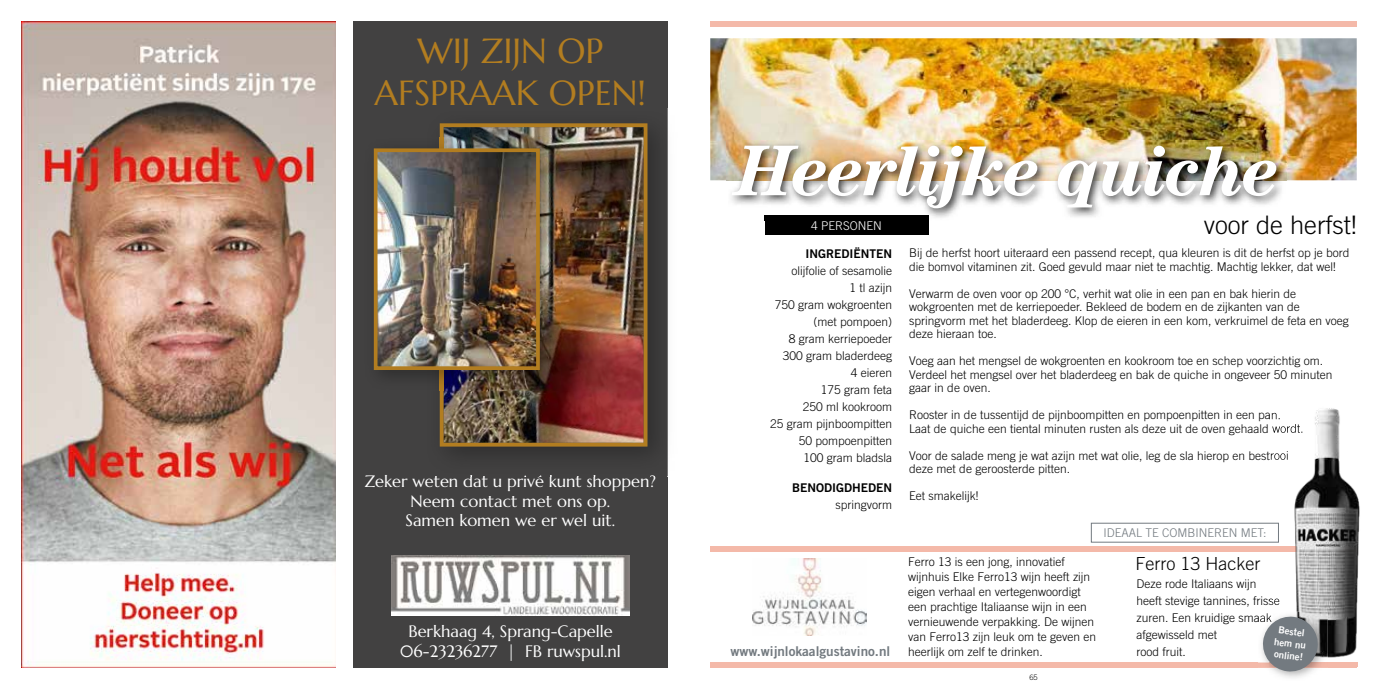
<style>
.page{position:relative;width:1378px;height:689px;background:#fff}
.page>*{position:absolute;margin:0;border:0;box-sizing:border-box;transform-origin:0 0}
.t1{font:italic 700 72px "Century LT";letter-spacing:-.03em;color:#fff}
.t2{font:34.8px/41.7px "Marcellus";color:#b27d20;text-align:center}
.t3{font:300 25.5px "Trade Gothic LT Std";color:#000}
.t4{font:300 18px "Trade Gothic LT Std";color:#000}
.t5{font:16.5px/19.5px "Marcellus";color:#fff;text-align:center}
.t6{font:13.5px "Trade Gothic LT Std Bd 2";color:#737a80}
.t7{font:300 12px/17px "Trade Gothic LT Std";color:#000}
.t8{font:12px "Trade Gothic LT Std Bd 2";color:#000}
.t9{font:300 12px "Trade Gothic LT Std";color:#737a80}
.t10{font:300 12px "Trade Gothic LT Std";color:#fff}
.t11{font:9.75px/12.1px "Trade Gothic LT Std Bd 2";color:#fff}
.t12{font:300 7.5px "Trade Gothic LT Std";color:#000}
</style>
<div class="page">
<img style="left:710px;top:38px;width:646px;height:142px">
<img style="left:753px;top:559px;width:113px;height:77px">
<div style="left:765px;top:216px;width:163px;height:19px;background:#000"></div>
<img style="left:727px;top:141px;width:560px;height:79px">
<img style="left:765px;top:216px;width:163px;height:4px">
<div style="left:710px;top:546px;width:646px;height:5px;background:#f4b9a9"></div>
<div style="left:710px;top:663px;width:647px;height:5px;background:#f4b9a9"></div>
<img style="left:1269px;top:408px;width:91px;height:258px">
<svg style="left:1269px;top:596px;width:10px;height:11px"></svg>
<svg style="left:1269px;top:410px;width:12px;height:11px"></svg>
<img style="left:1269px;top:424px;width:34px;height:11px">
<img style="left:1269px;top:451px;width:19px;height:11px">
<img style="left:1269px;top:546px;width:87px;height:5px">
<img style="left:1327px;top:663px;width:30px;height:3px">
<img style="left:1269px;top:612px;width:58px;height:54px">
<svg style="left:1258px;top:613px;width:61px;height:60px"></svg>
<div style="left:710px;top:21px;width:647px;height:5px;background:#f4b9a9"></div>
<div style="left:1091px;top:523px;width:188px;height:19px;border:1px solid #737a80"></div>
<div style="left:353px;top:21px;width:315px;height:647px;background:#424141"></div>
<img style="left:391px;top:555px;width:239px;height:60px">
<img style="left:439px;top:108px;width:229px;height:368px">
<img style="left:439px;top:475px;width:216px;height:1px">
<img style="left:440px;top:123px;width:207px;height:323px">
<img style="left:373px;top:137px;width:187px;height:254px">
<img style="left:379px;top:153px;width:156px;height:212px">
<div style="left:374px;top:148px;width:166px;height:222px;border:4px solid #b27d20"></div>
<img style="left:21px;top:21px;width:315px;height:647px">
<h2 class="t2" style="left:375px;top:30px;width:273px">WIJ ZIJN OP<br>AFSPRAAK OPEN!</h2>
<h3 class="t5" style="left:365px;top:472px;width:293px">Zeker weten dat u privé kunt shoppen?<br>Neem contact met ons op.<br>Samen komen we er wel uit.</h3>
<h3 class="t5" style="left:400px;top:622px;width:222px">Berkhaag 4, Sprang-Capelle<br>06-23236277 | FB ruwspul.nl</h3>
<h1 class="t1" style="left:736px;top:129px;width:546px">Heerlijke quiche</h1>
<h3 class="t3" style="left:1203px;top:209px;width:154px">voor de herfst!</h3>
<p class="t10" style="left:811px;top:218px;width:72px">4 PERSONEN</p>
<p class="t8" style="left:805px;top:246px;width:88px">INGREDIËNTEN</p>
<p class="t7" style="left:770px;top:262px;width:124px;text-align:right">olijfolie of sesamolie<br>1 tl azijn<br>750 gram wokgroenten (met pompoen)<br>8 gram kerriepoeder<br>300 gram bladerdeeg<br>4 eieren<br>175 gram feta<br>250 ml kookroom<br>25 gram pijnboompitten<br>50 pompoenpitten<br>100 gram bladsla</p>
<p class="t8" style="left:792px;top:480px;width:102px">BENODIGDHEDEN</p>
<p class="t7" style="left:835px;top:496px;width:58px">springvorm</p>
<p class="t6" style="left:730px;top:642px;width:161px">www.wijnlokaalgustavino.nl</p>
<p class="t7" style="left:909px;top:246px;width:442px;line-height:13.5px">Bij de herfst hoort uiteraard een passend recept, qua kleuren is dit de herfst op je bord die bomvol vitaminen zit. Goed gevuld maar niet te machtig. Machtig lekker, dat wel!</p>
<p class="t7" style="left:909px;top:286px;width:441px;line-height:13.5px">Verwarm de oven voor op 200 °C, verhit wat olie in een pan en bak hierin de wokgroenten met de kerriepoeder. Bekleed de bodem en de zijkanten van de springvorm met het bladerdeeg. Klop de eieren in een kom, verkruimel de feta en voeg deze hieraan toe.</p>
<p class="t7" style="left:909px;top:354px;width:425px;line-height:13.5px">Voeg aan het mengsel de wokgroenten en kookroom toe en schep voorzichtig om.<br>Verdeel het mengsel over het bladerdeeg en bak de quiche in ongeveer 50 minuten gaar in de oven.</p>
<p class="t7" style="left:909px;top:408px;width:396px;line-height:13.5px">Rooster in de tussentijd de pijnboompitten en pompoenpitten in een pan.<br>Laat de quiche een tiental minuten rusten als deze uit de oven gehaald wordt.</p>
<p class="t7" style="left:909px;top:448px;width:381px;line-height:13.5px">Voor de salade meng je wat azijn met wat olie, leg de sla hierop en bestrooi deze met de geroosterde pitten.</p>
<p class="t7" style="left:909px;top:487px;width:71px">Eet smakelijk!</p>
<p class="t7" style="left:908px;top:554px;width:190px;line-height:15px">Ferro 13 is een jong, innovatief wijnhuis Elke Ferro13 wijn heeft zijn eigen verhaal en vertegenwoordigt een prachtige Italiaanse wijn in een vernieuwende verpakking. De wijnen van Ferro13 zijn leuk om te geven en heerlijk om zelf te drinken.</p>
<p class="t12" style="left:1029px;top:672px;width:10px">65</p>
<p class="t9" style="left:1103px;top:526px;width:164px">IDEAAL TE COMBINEREN MET:</p>
<h3 class="t4" style="left:1135px;top:553px;width:127px">Ferro 13 Hacker</h3>
<p class="t7" style="left:1136px;top:575px;width:145px">Deze rode Italiaans wijn heeft stevige tannines, frisse zuren. Een kruidige smaak afgewisseld met<br>rood fruit.</p>
<p class="t11" style="left:1276px;top:623px;width:34px;rotate:7deg">Bestel hem nu online!</p>
</div>
